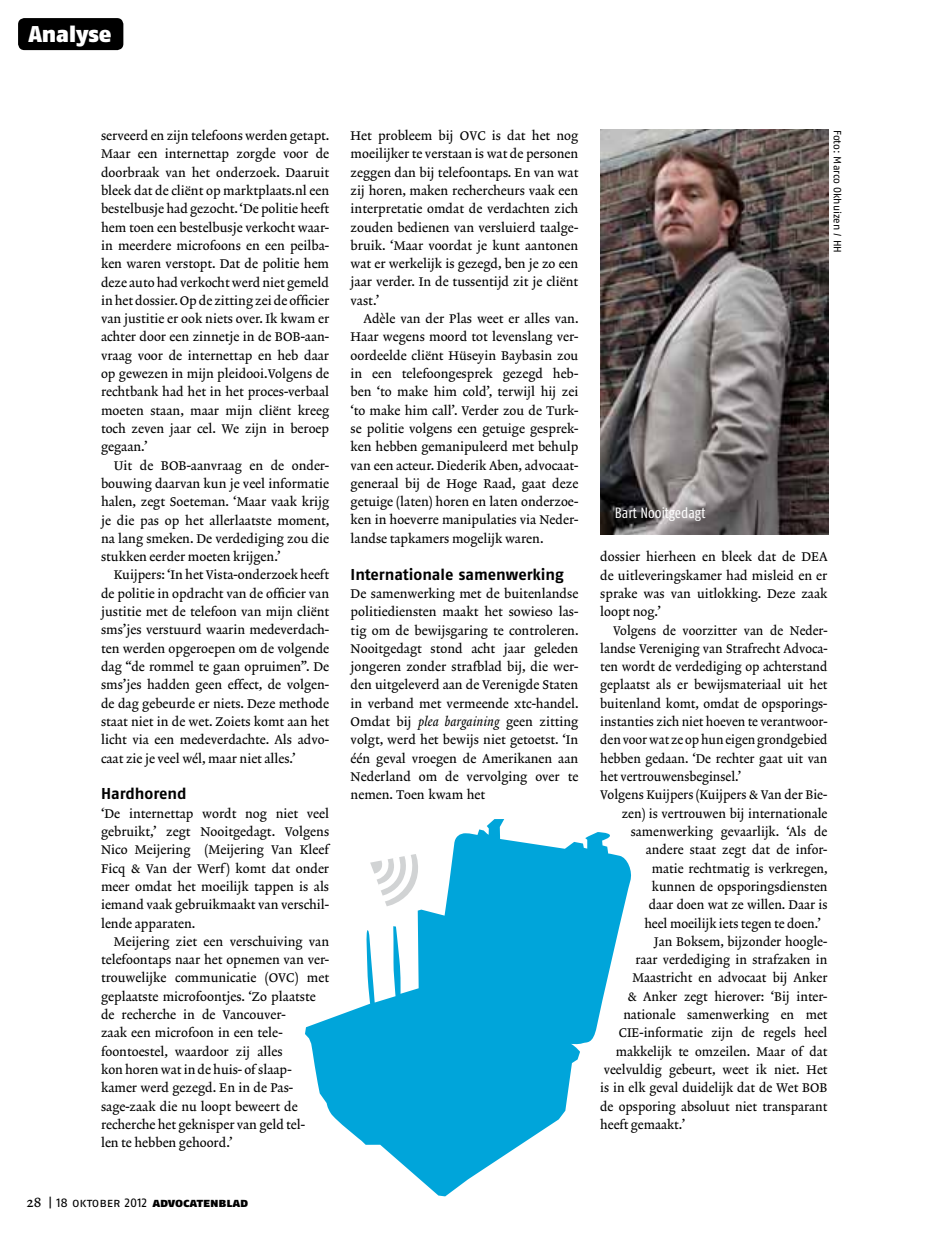
<style>
.page{position:relative;width:936px;height:1234px;background:#fff}
.page>*{position:absolute;margin:0;border:0;box-sizing:border-box;transform-origin:0 0}
.t1{font:22.8px "Fago No Black Lf";letter-spacing:-.005em;color:#fff}
.t2{font:15.75px "Fago No Bold Lf";letter-spacing:-.005em;color:#000}
.t3{font:14.85px "Fago Co Regular Lf";color:#fff}
.t4{font:12.75px/18.3px "Lexicon No 2 Roman A Txt";color:#000;text-align:justify}
.t5{font:12.75px "Fago No Regular Lf Caps";letter-spacing:-.005em;color:#000}
.t6{font:10.5px "Fago No Regular LF";letter-spacing:-.005em;color:#000}
.s1{font-family:"Lexicon No 2 Roman A Txt";font-size:14.25px}
.s2{font-family:"Fago No Black Lf Caps"}
.s3{font-family:"Lexicon No 2 Italic A Txt"}
</style>
<div class="page">
<svg style="left:305px;top:819px;width:326px;height:377px;fill:#00a5da"></svg>
<svg style="left:366px;top:848px;width:56px;height:58px"></svg>
<img style="left:600px;top:130px;width:228px;height:404px">
<div style="left:18px;top:18px;width:105px;height:32px;background:#000;border-radius:6px"></div>
<h1 class="t1" style="left:28px;top:20px;width:85px">Analyse</h1>
<p class="t4" style="left:101px;top:127px;width:230px">serveerd en zijn telefoons werden getapt.<br>Maar een internettap zorgde voor de doorbraak van het onderzoek. Daaruit bleek dat de cliënt op marktplaats.nl een bestelbusje had gezocht. ‘De politie heeft hem toen een bestelbusje verkocht waar&shy;in meerdere microfoons en een peilba&shy;ken waren verstopt. Dat de politie hem deze auto had verkocht werd niet gemeld in het dossier. Op de zitting zei de officier van justitie er ook niets over. Ik kwam er achter door een zinnetje in de BOB-aan&shy;vraag voor de internettap en heb daar op gewezen in mijn pleidooi.Volgens de rechtbank had het in het proces-verbaal moeten staan, maar mijn cliënt kreeg toch zeven jaar cel. We zijn in beroep gegaan.’</p>
<p class="t4" style="left:101px;top:456px;width:230px;text-indent:13px">Uit de BOB-aanvraag en de onder&shy;bouwing daarvan kun je veel informatie halen, zegt Soeteman. ‘Maar vaak krijg je die pas op het allerlaatste moment, na lang smeken. De verdediging zou die stukken eerder moeten krijgen.’</p>
<p class="t4" style="left:101px;top:566px;width:230px;text-indent:13px">Kuijpers: ‘In het Vista-onderzoek heeft de politie in opdracht van de officier van justitie met de telefoon van mijn cliënt sms’jes verstuurd waarin medeverdach&shy;ten werden opgeroepen om de volgende dag “de rommel te gaan opruimen”. De sms’jes hadden geen effect, de volgen&shy;de dag gebeurde er niets. Deze methode staat niet in de wet. Zoiets komt aan het licht via een medeverdachte. Als advo&shy;caat zie je veel wél, maar niet alles.’</p>
<p class="t2" style="left:101px;top:784px;width:87px">Hardhorend</p>
<p class="t4" style="left:101px;top:804px;width:230px">‘De internettap wordt nog niet veel gebruikt,’ zegt Nooitgedagt. Volgens Nico Meijering (Meijering Van Kleef Ficq &amp; Van der Werf ) komt dat onder meer omdat het moeilijk tappen is als iemand vaak gebruikmaakt van verschil&shy;lende apparaten.</p>
<p class="t4" style="left:101px;top:932px;width:230px;text-align:left;text-indent:13px">Meijering ziet een verschuiving van telefoontaps naar het opnemen van ver&shy;trouwelijke communicatie (OVC) met geplaatste microfoontjes. ‘Zo plaatste de recherche in de Vancouver-<br>zaak een microfoon in een tele&shy;foontoestel, waardoor zij alles<br>kon horen wat in de huis- of slaap&shy;kamer werd gezegd. En in de Pas&shy;sage-zaak die nu loopt beweert de recherche het geknisper van geld tel-<br>len te hebben gehoord.’</p>
<p class="t5" style="left:27px;top:1194px;width:223px"><span class="s1">28</span> | 18 oktober 2012 <span class="s2">advocatenblad</span></p>
<p class="t4" style="left:350px;top:127px;width:229px">Het probleem bij OVC is dat het nog moeilijker te verstaan is wat de personen zeggen dan bij telefoontaps. En van wat zij horen, maken rechercheurs vaak een interpretatie omdat de verdachten zich zouden bedienen van versluierd taalge&shy;bruik. ‘Maar voordat je kunt aantonen wat er werkelijk is gezegd, ben je zo een jaar verder. In de tussentijd zit je cliënt vast.’</p>
<p class="t4" style="left:350px;top:310px;width:229px;text-indent:13px">Adèle van der Plas weet er alles van.<br>Haar wegens moord tot levenslang ver&shy;oordeelde cliënt Hüseyin Baybasin zou in een telefoongesprek gezegd heb&shy;ben ‘to make him cold’, terwijl hij zei ‘to make him call’. Verder zou de Turk&shy;se politie volgens een getuige gesprek&shy;ken hebben gemanipuleerd met behulp van een acteur. Diederik Aben, advocaat&shy;generaal bij de Hoge Raad, gaat deze getuige (laten) horen en laten onderzoe&shy;ken in hoeverre manipulaties via Neder&shy;landse tapkamers mogelijk waren.</p>
<p class="t2" style="left:350px;top:564px;width:215px">Internationale samenwerking</p>
<p class="t4" style="left:350px;top:585px;width:229px">De samenwerking met de buitenlandse politiediensten maakt het sowieso las&shy;tig om de bewijsgaring te controleren.<br>Nooitgedagt stond acht jaar geleden jongeren zonder strafblad bij, die wer&shy;den uitgeleverd aan de Verenigde Staten in verband met vermeende xtc-handel.<br>Omdat bij <span class="s3">plea bargaining</span> geen zitting volgt, werd het bewijs niet getoetst. ‘In één geval vroegen de Amerikanen aan Nederland om de vervolging over te nemen. Toen kwam het</p>
<p class="t3" style="left:614px;top:504px;width:92px">Bart Nooitgedagt</p>
<p class="t6" style="left:843px;top:130px;width:125px;rotate:90deg">Foto: Marco Okhuizen / HH</p>
<p class="t4" style="left:600px;top:548px;width:229px">dossier hierheen en bleek dat de DEA de uitleveringskamer had misleid en er sprake was van uitlokking. Deze zaak loopt nog.’</p>
<p class="t4" style="left:613px;top:621px;width:216px">Volgens de voorzitter van de Neder-</p>
<p class="t4" style="left:600px;top:639px;width:229px">landse Vereniging van Strafrecht Advoca-</p>
<p class="t4" style="left:600px;top:658px;width:229px">ten wordt de verdediging op achterstand</p>
<p class="t4" style="left:600px;top:676px;width:229px">geplaatst als er bewijsmateriaal uit het</p>
<p class="t4" style="left:600px;top:694px;width:229px">buitenland komt, omdat de opsporings-</p>
<p class="t4" style="left:600px;top:713px;width:229px">instanties zich niet hoeven te verantwoor-</p>
<p class="t4" style="left:600px;top:731px;width:229px">den voor wat ze op hun eigen grondgebied</p>
<p class="t4" style="left:600px;top:749px;width:229px">hebben gedaan. ‘De rechter gaat uit van</p>
<p class="t4" style="left:600px;top:767px;width:143px">het vertrouwensbeginsel.’</p>
<p class="t4" style="left:600px;top:786px;width:229px">Volgens Kuijpers (Kuijpers &amp; Van der Bie-</p>
<p class="t4" style="left:621px;top:804px;width:207px">zen) is vertrouwen bij internationale</p>
<p class="t4" style="left:630px;top:822px;width:198px">samenwerking gevaarlijk. ‘Als de</p>
<p class="t4" style="left:645px;top:841px;width:183px">andere staat zegt dat de infor-</p>
<p class="t4" style="left:651px;top:859px;width:177px">matie rechtmatig is verkregen,</p>
<p class="t4" style="left:651px;top:877px;width:177px">kunnen de opsporingsdiensten</p>
<p class="t4" style="left:648px;top:896px;width:180px">daar doen wat ze willen. Daar is</p>
<p class="t4" style="left:644px;top:914px;width:178px">heel moeilijk iets tegen te doen.’</p>
<p class="t4" style="left:654px;top:932px;width:175px">Jan Boksem, bijzonder hoogle-</p>
<p class="t4" style="left:635px;top:950px;width:193px">raar verdediging in strafzaken in</p>
<p class="t4" style="left:632px;top:969px;width:196px">Maastricht en advocaat bij Anker</p>
<p class="t4" style="left:627px;top:987px;width:201px">&amp; Anker zegt hierover: ‘Bij inter-</p>
<p class="t4" style="left:623px;top:1005px;width:205px">nationale samenwerking en met</p>
<p class="t4" style="left:618px;top:1024px;width:210px">CIE-informatie zijn de regels heel</p>
<p class="t4" style="left:615px;top:1042px;width:213px">makkelijk te omzeilen. Maar of dat</p>
<p class="t4" style="left:603px;top:1060px;width:225px">veelvuldig gebeurt, weet ik niet. Het</p>
<p class="t4" style="left:600px;top:1079px;width:229px">is in elk geval duidelijk dat de Wet BOB</p>
<p class="t4" style="left:600px;top:1097px;width:229px">de opsporing absoluut niet transparant</p>
<p class="t4" style="left:600px;top:1115px;width:86px">heeft gemaakt.’</p>
</div>
